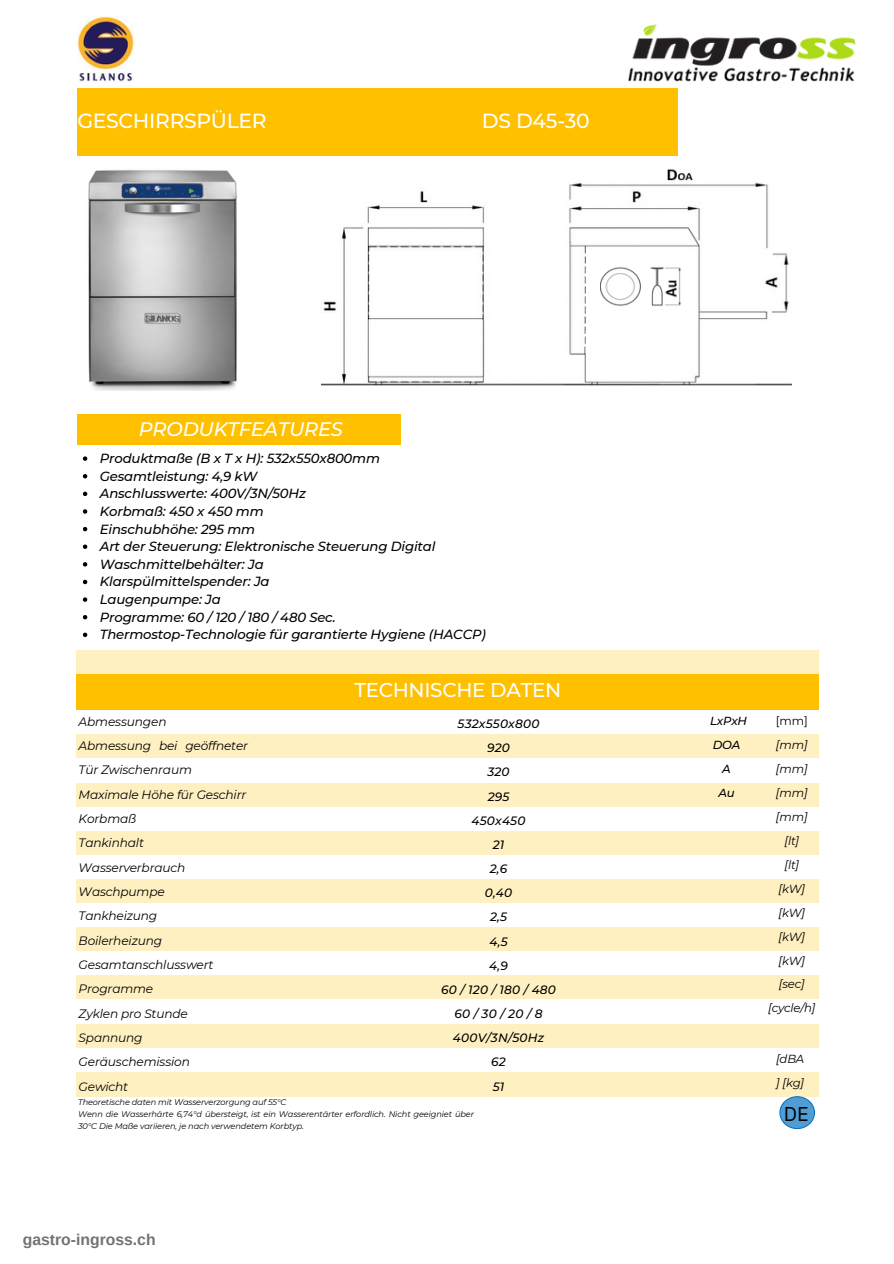
<style>
.page{position:relative;width:894px;height:1264px;background:#fff}
.page>*{position:absolute;margin:0;border:0;box-sizing:border-box;transform-origin:0 0}
.t1{font:500 20.4px "Montserrat";letter-spacing:-.015em;color:#fff}
.t2{font:500 19.95px "Montserrat";letter-spacing:-.015em;color:#fff}
.t3{font:19.95px "IBM Plex Sans";color:#000}
.t4{font:italic 500 19.5px "Montserrat";letter-spacing:-.015em;color:#fff}
.t5{font:700 15.75px "Arimo";color:#717275}
.t6{font:italic 500 13.2px/17.5px "Montserrat";letter-spacing:-.015em;color:#000}
.t7{font:italic 12.15px/24.3px "Montserrat";letter-spacing:-.015em;color:#000}
.t8{font:italic 500 12.15px/24.2px "Montserrat";letter-spacing:.015em;color:#000;text-align:center}
.t9{font:italic 11.7px/23.9px "Montserrat";letter-spacing:-.015em;color:#000}
.t10{font:italic 500 11.7px/23.9px "Montserrat";letter-spacing:-.015em;color:#000;text-align:center}
.t11{font:11.7px "Montserrat";color:#000}
.t12{font:italic 8.25px/12px "Montserrat";letter-spacing:-.015em;color:#000}
</style>
<div class="page">
<div style="left:77px;top:88px;width:600px;height:68px;background:#ffc000"></div>
<img style="left:77px;top:17px;width:58px;height:65px">
<img style="left:321px;top:169px;width:470px;height:217px">
<img style="left:600px;top:265px;width:81px;height:43px">
<img style="left:628px;top:24px;width:227px;height:58px">
<div style="left:77px;top:414px;width:323px;height:31px;background:#ffc000"></div>
<svg style="left:83px;top:456px;width:4px;height:5px"></svg>
<svg style="left:83px;top:474px;width:4px;height:4px"></svg>
<svg style="left:83px;top:491px;width:4px;height:5px"></svg>
<svg style="left:83px;top:509px;width:4px;height:4px"></svg>
<svg style="left:83px;top:527px;width:4px;height:4px"></svg>
<svg style="left:83px;top:544px;width:4px;height:5px"></svg>
<svg style="left:83px;top:562px;width:4px;height:4px"></svg>
<svg style="left:83px;top:579px;width:4px;height:5px"></svg>
<svg style="left:83px;top:597px;width:4px;height:5px"></svg>
<svg style="left:83px;top:615px;width:4px;height:4px"></svg>
<svg style="left:83px;top:632px;width:4px;height:5px"></svg>
<div style="left:76px;top:650px;width:742px;height:24px;background:#fff0c1"></div>
<div style="left:76px;top:674px;width:742px;height:36px;background:#ffc000"></div>
<div style="left:76px;top:734px;width:742px;height:25px;background:#fff0c1"></div>
<div style="left:76px;top:758px;width:742px;height:25px;background:#fff"></div>
<div style="left:76px;top:782px;width:742px;height:25px;background:#fff0c1"></div>
<div style="left:76px;top:831px;width:742px;height:24px;background:#fff0c1"></div>
<div style="left:76px;top:879px;width:742px;height:24px;background:#fff0c1"></div>
<div style="left:76px;top:927px;width:742px;height:24px;background:#fff0c1"></div>
<div style="left:76px;top:975px;width:742px;height:24px;background:#fff0c1"></div>
<div style="left:76px;top:1023px;width:742px;height:25px;background:#fff0c1"></div>
<div style="left:76px;top:1047px;width:742px;height:25px;background:#fff"></div>
<div style="left:76px;top:1072px;width:742px;height:24px;background:#fff0c1"></div>
<svg style="left:779px;top:1096px;width:35px;height:32px"></svg>
<div style="left:779px;top:1096px;width:35px;height:32px;border:1px solid #0070c0;border-radius:50%"></div>
<img style="left:88px;top:170px;width:149px;height:220px">
<h1 class="t1" style="left:77px;top:108px;width:191px">GESCHIRRSPÜLER</h1>
<h1 class="t1" style="left:481px;top:108px;width:109px">DS D45-30</h1>
<h3 class="t4" style="left:139px;top:417px;width:206px">PRODUKTFEATURES</h3>
<p class="t6" style="left:100px;top:449px;width:387px">Produktmaße (B x T x H): 532x550x800mm<br>Gesamtleistung: 4,9 kW<br>Anschlusswerte: 400V/3N/50Hz<br>Korbmaß: 450 x 450 mm<br>Einschubhöhe: 295 mm<br>Art der Steuerung: Elektronische Steuerung Digital<br>Waschmittelbehälter: Ja<br>Klarspülmittelspender: Ja<br>Laugenpumpe: Ja<br>Programme: 60 / 120 / 180 / 480 Sec.<br>Thermostop-Technologie für garantierte Hygiene (HACCP)</p>
<h2 class="t2" style="left:315px;top:670px;width:296px">CARATTERISTICHE TECNICHE</h2>
<h2 class="t2" style="left:354px;top:677px;width:208px">TECHNISCHE DATEN</h2>
<p class="t7" style="left:79px;top:709px;width:171px">Abmessungen<br>Abmessung bei geöffneter<br>Tür Zwischenraum<br>Maximale Höhe für Geschirr<br>Korbmaß<br>Tankinhalt<br>Wasserverbrauch<br>Waschpumpe<br>Tankheizung<br>Boilerheizung<br>Gesamtanschlusswert<br>Programme<br>Zyklen pro Stunde<br>Spannung<br>Geräuschemission<br>Gewicht</p>
<p class="t10" style="left:710px;top:709px;width:38px">LxPxH<br>DOA<br>A<br>Au</p>
<p class="t8" style="left:441px;top:711px;width:116px">532x550x800<br>920<br>320<br>295<br>450x450<br>21<br>2,6<br>0,40<br>2,5<br>4,5<br>4,9<br>60 / 120 / 180 / 480<br>60/30/20/8<br>400V/3N/50Hz<br>62<br>51</p>
<p class="t12" style="left:78px;top:1096px;width:397px">Theoretische daten mit Wasserverzorgung auf 55°C<br>Wenn die Wasserhärte 6,74°d übersteigt, ist ein Wasserentärter erfordlich. Nicht geeigniet über<br>30°C Die Maße variieren, je nach verwendetem Korbtyp.</p>
<p class="t11" style="left:775px;top:714px;width:33px">[mm]</p>
<p class="t9" style="left:768px;top:733px;width:49px;text-align:center">[mm] [mm] [mm] [mm] [lt]<br>[lt]<br>[kW] [kW] [kW] [kW] [sec] [cycle/h]</p>
<p class="t9" style="left:775px;top:1046px;width:30px">[dBA ] [kg]</p>
<h2 class="t3" style="left:783px;top:1100px;width:27px">DE</h2>
<p class="t5" style="left:23px;top:1231px;width:134px">gastro-ingross.ch</p>
</div>
